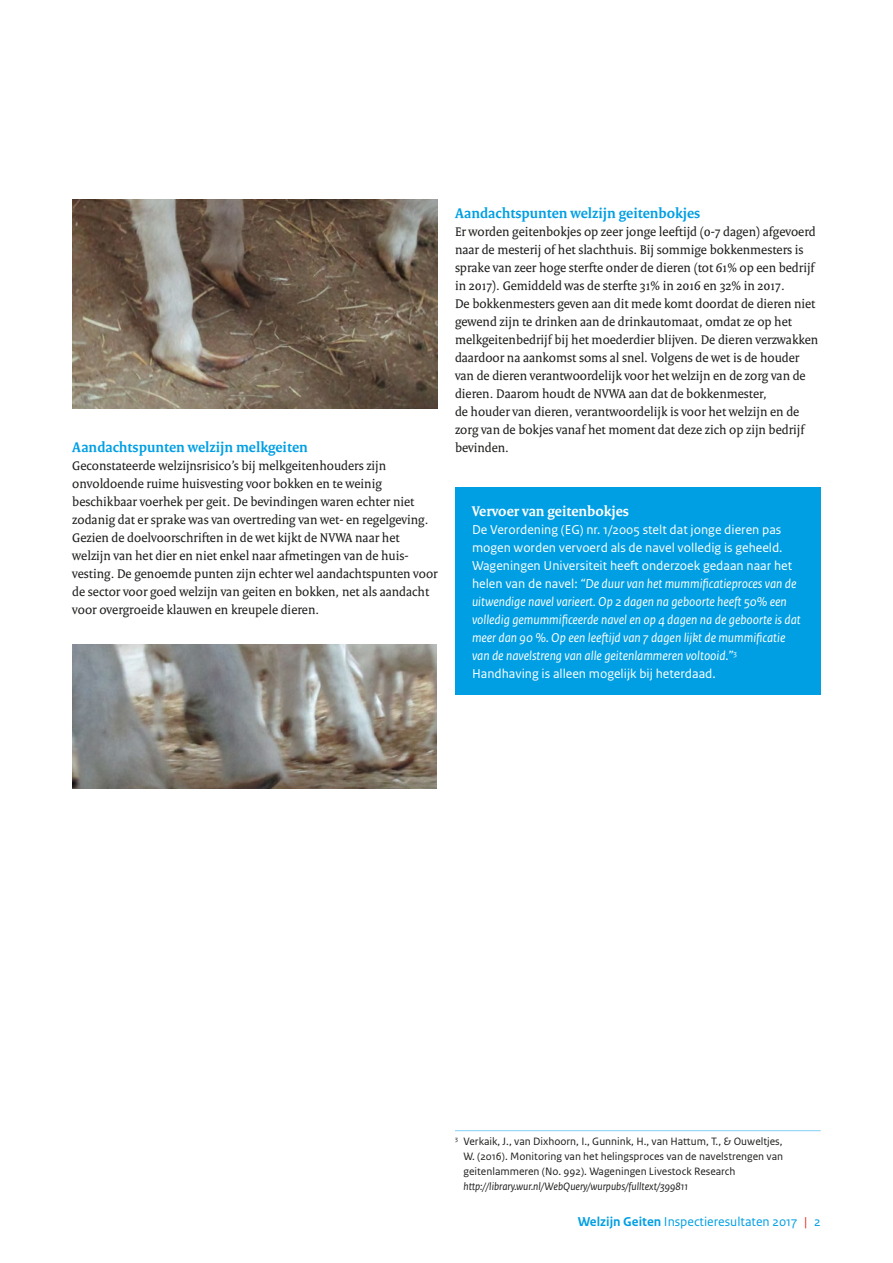
<style>
.page{position:relative;width:893px;height:1263px;background:#fff}
.page>*{position:absolute;margin:0;border:0;box-sizing:border-box;transform-origin:0 0}
._05_RO_Alineakop{font:700 15px "Rijksoverheid Serif";color:#009fe3}
._05_RO_Alineakop___w{font:700 15px "Rijksoverheid Serif";color:#fff}
._10_RO_Broodtekst{font:13.5px/18px "Rijksoverheid Serif";color:#1d1d1b}
._21_RO_Kader_Broodte{font:italic 13.5px/18px "Rijksoverheid Sans Text";color:#fff}
.t1{font:13.5px "Rijksoverheid Sans Text";color:#009fe3}
._14_RO_Voetnoot{font:11.25px/15px "Rijksoverheid Sans Text";color:#1d1d1b}
.s1{font-style:normal}
.s2{font-style:italic}
.s3{font-weight:700}
.s4{color:#e41f13}
</style>
<div class="page">
<img style="left:72px;top:200px;width:366px;height:209px">
<img style="left:72px;top:644px;width:365px;height:144px">
<hr style="left:455px;top:1130px;width:366px;height:1px;background:#83d0f5">
<div style="left:455px;top:488px;width:366px;height:207px;background:#009fe3"></div>
<p class="_05_RO_Alineakop" style="left:72px;top:438px;width:237px">Aandachtspunten welzijn melkgeiten</p>
<p class="_10_RO_Broodtekst" style="left:72px;top:456px;width:367px">Geconstateerde welzijnsrisico’s bij melkgeitenhouders zijn onvoldoende ruime huisvesting voor bokken en te weinig beschikbaar voerhek per geit. De bevindingen waren echter niet zodanig dat er sprake was van overtreding van wet- en regelgeving.<br>Gezien de doelvoorschriften in de wet kijkt de NVWA naar het welzijn van het dier en niet enkel naar afmetingen van de huis&shy;vesting. De genoemde punten zijn echter wel aandachtspunten voor de sector voor goed welzijn van geiten en bokken, net als aandacht voor overgroeide klauwen en kreupele dieren.</p>
<p class="_05_RO_Alineakop" style="left:455px;top:204px;width:247px">Aandachtspunten welzijn geitenbokjes</p>
<p class="_10_RO_Broodtekst" style="left:455px;top:222px;width:365px">Er worden geitenbokjes op zeer jonge leeftijd (0-7 dagen) afgevoerd naar de mesterij of het slachthuis. Bij sommige bokkenmesters is sprake van zeer hoge sterfte onder de dieren (tot 61% op een bedrijf in 2017). Gemiddeld was de sterfte 31% in 2016 en 32% in 2017.<br>De bokkenmesters geven aan dit mede komt doordat de dieren niet gewend zijn te drinken aan de drinkautomaat, omdat ze op het melkgeitenbedrijf bij het moederdier blijven. De dieren verzwakken daardoor na aankomst soms al snel. Volgens de wet is de houder van de dieren verantwoordelijk voor het welzijn en de zorg van de dieren. Daarom houdt de NVWA aan dat de bokkenmester,<br>de houder van dieren, verantwoordelijk is voor het welzijn en de zorg van de bokjes vanaf het moment dat deze zich op zijn bedrijf bevinden.<sup>3</sup></p>
<p class="_05_RO_Alineakop___w" style="left:472px;top:502px;width:159px">Vervoer van geitenbokjes</p>
<p class="_21_RO_Kader_Broodte" style="left:472px;top:521px;width:330px"><span class="s1">De Verordening (EG) nr. 1/2005 stelt dat jonge dieren pas mogen worden vervoerd als de navel volledig is geheeld.<br>Wageningen Universiteit heeft onderzoek gedaan naar het helen van de navel:</span> “De duur van het mummificatieproces van de uitwendige navel varieert. Op 2 dagen na geboorte heeft 50% een volledig gemummificeerde navel en op 4 dagen na de geboorte is dat meer dan 90 %. Op een leeftijd van 7 dagen lijkt de mummificatie van de navelstreng van alle geitenlammeren voltooid.”<sup>3<br></sup><span class="s1">Handhaving is alleen mogelijk bij heterdaad.</span></p>
<p class="_14_RO_Voetnoot" style="left:463px;top:1134px;width:321px;text-indent:-9px"><sup>3</sup> Verkaik, J., van Dixhoorn, I., Gunnink, H., van Hattum, T., &amp; Ouweltjes, W. (2016). Monitoring van het helingsproces van de navelstrengen van geitenlammeren (No. 992). Wageningen Livestock Research <span class="s2">http://library.wur.nl/WebQuery/wurpubs/fulltext/399811</span></p>
<p class="t1" style="left:578px;top:1214px;width:244px"><span class="s3">Welzijn Geiten</span> Inspectieresultaten 2017 <span class="s4">|</span> 2</p>
</div>
